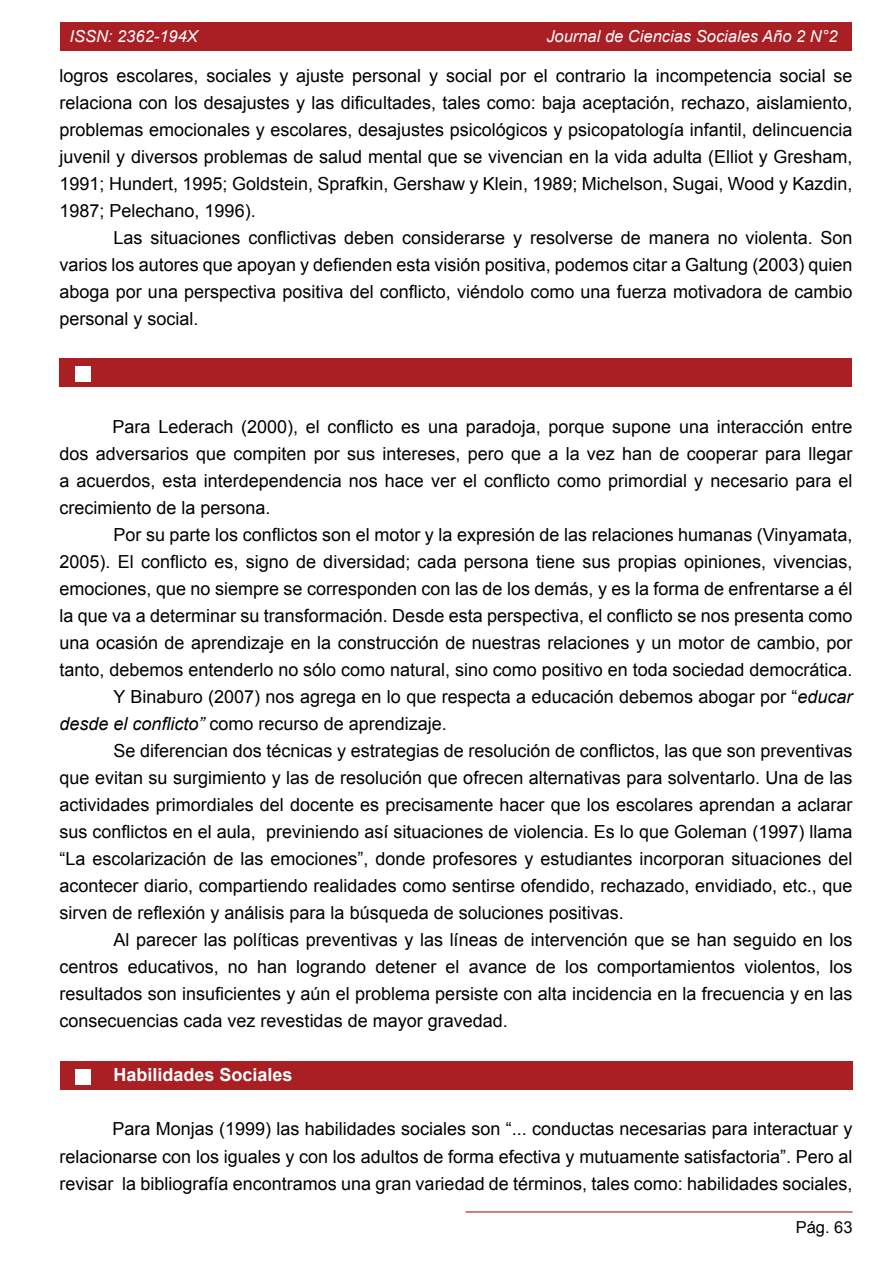
<style>
.page{position:relative;width:893px;height:1263px;background:#fff}
.page>*{position:absolute;margin:0;border:0;box-sizing:border-box;transform-origin:0 0}
.t1{font:18px/27px "Arial";color:#000;text-align:justify}
.t2{font:700 18px "Arial";color:#fff}
.t3{font:italic 16.5px "Arial";color:#fff}
.t4{font:16.5px "Arial";color:#000}
.s1{font-style:italic}
</style>
<div class="page">
<div style="left:60px;top:22px;width:792px;height:28px;background:#a91f23"></div>
<hr style="left:466px;top:1211px;width:387px;height:1px;background:#a91f23">
<div style="left:60px;top:1061px;width:792px;height:29px;background:#a91f23"></div>
<div style="left:76px;top:1069px;width:15px;height:15px;background:#fff"></div>
<div style="left:60px;top:359px;width:792px;height:28px;background:#a91f23"></div>
<div style="left:75px;top:366px;width:16px;height:15px;background:#fff"></div>
<p class="t3" style="left:69px;top:26px;width:130px">ISSN: 2362-194X</p>
<p class="t3" style="left:546px;top:26px;width:293px">Journal de Ciencias Sociales Año 2 N°2</p>
<p class="t1" style="left:60px;top:63px;width:795px">logros escolares, sociales y ajuste personal y social por el contrario la incompetencia social se relaciona con los desajustes y las dificultades, tales como: baja aceptación, rechazo, aislamiento, problemas emocionales y escolares, desajustes psicológicos y psicopatología infantil, delincuencia juvenil y diversos problemas de salud mental que se vivencian en la vida adulta (Elliot y Gresham, 1991; Hundert, 1995; Goldstein, Sprafkin, Gershaw y Klein, 1989; Michelson, Sugai, Wood y Kazdin, 1987; Pelechano, 1996).</p>
<p class="t1" style="left:60px;top:225px;width:794px;text-indent:54px">Las situaciones conflictivas deben considerarse y resolverse de manera no violenta. Son varios los autores que apoyan y defienden esta visión positiva, podemos citar a Galtung (2003) quien aboga por una perspectiva positiva del conflicto, viéndolo como una fuerza motivadora de cambio personal y social.</p>
<p class="t1" style="left:60px;top:414px;width:794px;text-indent:53px">Para Lederach (2000), el conflicto es una paradoja, porque supone una interacción entre dos adversarios que compiten por sus intereses, pero que a la vez han de cooperar para llegar a acuerdos, esta interdependencia nos hace ver el conflicto como primordial y necesario para el crecimiento de la persona.</p>
<p class="t1" style="left:114px;top:522px;width:741px">Por su parte los conflictos son el motor y la expresión de las relaciones humanas (Vinyamata,</p>
<p class="t1" style="left:60px;top:549px;width:794px">2005). El conflicto es, signo de diversidad; cada persona tiene sus propias opiniones, vivencias,</p>
<p class="t1" style="left:60px;top:576px;width:794px">emociones, que no siempre se corresponden con las de los demás, y es la forma de enfrentarse a él</p>
<p class="t1" style="left:60px;top:603px;width:794px">la que va a determinar su transformación. Desde esta perspectiva, el conflicto se nos presenta como</p>
<p class="t1" style="left:60px;top:630px;width:795px">una ocasión de aprendizaje en la construcción de nuestras relaciones y un motor de cambio, por</p>
<p class="t1" style="left:60px;top:657px;width:794px">tanto, debemos entenderlo no sólo como natural, sino como positivo en toda sociedad democrática.</p>
<p class="t1" style="left:114px;top:684px;width:740px">Y Binaburo (2007) nos agrega en lo que respecta a educación debemos abogar por “<span class="s1">educar</span></p>
<p class="t1" style="left:60px;top:711px;width:389px"><span class="s1">desde el conflicto”</span> como recurso de aprendizaje.</p>
<p class="t1" style="left:114px;top:738px;width:740px">Se diferencian dos técnicas y estrategias de resolución de conflictos, las que son preventivas</p>
<p class="t1" style="left:60px;top:765px;width:794px">que evitan su surgimiento y las de resolución que ofrecen alternativas para solventarlo. Una de las</p>
<p class="t1" style="left:60px;top:792px;width:794px">actividades primordiales del docente es precisamente hacer que los escolares aprendan a aclarar</p>
<p class="t1" style="left:60px;top:819px;width:794px">sus conflictos en el aula, previniendo así situaciones de violencia. Es lo que Goleman (1997) llama</p>
<p class="t1" style="left:60px;top:846px;width:794px">“La escolarización de las emociones”, donde profesores y estudiantes incorporan situaciones del</p>
<p class="t1" style="left:60px;top:873px;width:794px">acontecer diario, compartiendo realidades como sentirse ofendido, rechazado, envidiado, etc., que</p>
<p class="t1" style="left:60px;top:900px;width:566px">sirven de reflexión y análisis para la búsqueda de soluciones positivas.</p>
<p class="t1" style="left:114px;top:927px;width:740px">Al parecer las políticas preventivas y las líneas de intervención que se han seguido en los</p>
<p class="t1" style="left:60px;top:954px;width:794px">centros educativos, no han logrando detener el avance de los comportamientos violentos, los</p>
<p class="t1" style="left:60px;top:981px;width:794px">resultados son insuficientes y aún el problema persiste con alta incidencia en la frecuencia y en las</p>
<p class="t1" style="left:60px;top:1008px;width:450px">consecuencias cada vez revestidas de mayor gravedad.</p>
<p class="t2" style="left:114px;top:1063px;width:181px">Habilidades Sociales</p>
<p class="t1" style="left:60px;top:1116px;width:795px;text-indent:53px">Para Monjas (1999) las habilidades sociales son “... conductas necesarias para interactuar y relacionarse con los iguales y con los adultos de forma efectiva y mutuamente satisfactoria”. Pero al revisar la bibliografía encontramos una gran variedad de términos, tales como: habilidades sociales,</p>
<p class="t4" style="left:796px;top:1216px;width:58px">Pág. 63</p>
</div>
